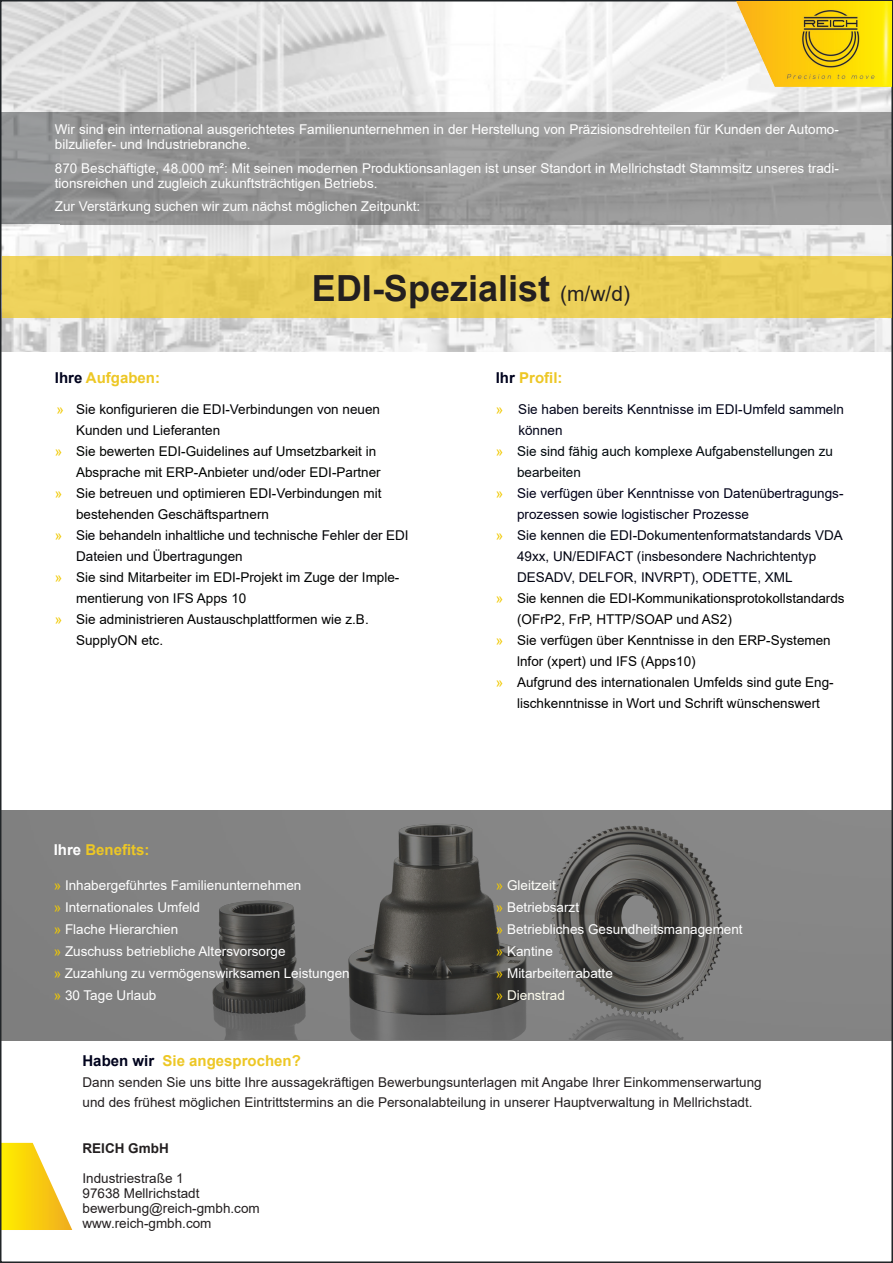
<style>
.page{position:relative;width:893px;height:1263px;background:#fff}
.page>*{position:absolute;margin:0;border:0;box-sizing:border-box;transform-origin:0 0}
.t1{font:700 36px "Arial";color:#231f20}
.CONTENT{font:700 15px "Arial";color:#edc725}
.CONTENT-2{font:13.5px/15px "Arial";color:#fff}
.t2{font:13.5px/21px "Arial";color:#000001}
.CONTENT-3{font:13.5px "Arial";color:#231f20}
.t3{font:13.5px/21px "Arial";color:#000311}
.t4{font:13.5px/21px "Arial";color:#000300}
.t5{font:13.5px/21px "Arial";color:#000118}
.CONTENTS{font:13.5px "Arial";color:#231f20}
.t6{font:13.5px/21px "Arial";letter-spacing:-.005em;color:#010001}
.t7{font:13.5px/21px "Arial";color:#000}
.t8{font:13.5px/21px "Arial";letter-spacing:-.005em;color:#000104}
.t9{font:13.5px/21px "Arial";color:#000303}
.t10{font:13.5px/21px "Arial";color:#020204}
.t11{font:13.5px/21px "Arial";color:#00080d}
.t12{font:13.5px/21px "Arial";color:#000318}
.CONTENT-4{font:13.5px "Arial";color:#fffffa}
.CONTENT-5{font:13.5px "Arial";color:#fffeef}
.CONTENTS-2{font:700 13.5px "Arial";color:#231f20}
.s1{font-weight:400;font-size:21px}
.s2{color:#00031d}
.s3{color:#f1c902}
.s4{color:#fff}
</style>
<div class="page">
<img style="left:3px;top:3px;width:887px;height:349px">
<svg style="left:3px;top:1143px;width:69px;height:87px"></svg>
<div style="left:2px;top:113px;width:889px;height:111px;background:linear-gradient(to bottom,#969899,#8a8c8d)"></div>
<img style="left:60px;top:113px;width:830px;height:111px">
<img style="left:736px;top:1px;width:156px;height:86px">
<div style="left:2px;top:256px;width:889px;height:62px;background:#ebcf59"></div>
<img style="left:2px;top:810px;width:889px;height:231px">
<p class="CONTENT-2" style="left:55px;top:122px;width:786px">Wir sind ein international ausgerichtetes Familienunternehmen in der Herstellung von Präzisionsdrehteilen für Kunden der Automo&shy;bilzuliefer- und Industriebranche.</p>
<p class="CONTENT-2" style="left:55px;top:160px;width:786px">870 Beschäftigte, 48.000 m²: Mit seinen modernen Produktionsanlagen ist unser Standort in Mellrichstadt Stammsitz unseres tradi&shy;tionsreichen und zugleich zukunftsträchtigen Betriebs.</p>
<p class="CONTENT-2" style="left:55px;top:199px;width:367px">Zur Verstärkung suchen wir zum nächst möglichen Zeitpunkt:</p>
<p class="t1" style="left:312px;top:263px;width:320px">EDI-Spezialist <span class="s1">(m/w/d)</span></p>
<p class="CONTENT" style="left:55px;top:367px;width:107px"><span class="s2">Ihre</span> Aufgaben:</p>
<p class="CONTENT" style="left:496px;top:367px;width:68px"><span class="s2">Ihr</span> Profil:</p>
<p class="t10" style="left:76px;top:399px;width:305px;text-indent:-20px"><span class="s3">»</span> Sie konfigurieren die EDI-Verbindungen von neuen<br>Kunden und Lieferanten</p>
<p class="t4" style="left:76px;top:441px;width:306px;text-indent:-21px"><span class="s3">»</span> Sie bewerten EDI-Guidelines auf Umsetzbarkeit in<br>Absprache mit ERP-Anbieter und/oder EDI-Partner</p>
<p class="t7" style="left:76px;top:483px;width:307px;text-indent:-21px"><span class="s3">»</span> Sie betreuen und optimieren EDI-Verbindungen mit bestehenden Geschäftspartnern</p>
<p class="t8" style="left:76px;top:525px;width:334px;text-indent:-21px"><span class="s3">»</span> Sie behandeln inhaltliche und technische Fehler der EDI<br>Dateien und Übertragungen</p>
<p class="t9" style="left:76px;top:567px;width:325px;text-indent:-21px"><span class="s3">»</span> Sie sind Mitarbeiter im EDI-Projekt im Zuge der Imple&shy;mentierung von IFS Apps 10</p>
<p class="t2" style="left:55px;top:609px;width:315px"><span class="s3">»</span> Sie administrieren Austauschplattformen wie z.B.</p>
<p class="t2" style="left:76px;top:630px;width:89px">SupplyON etc.</p>
<p class="CONTENT" style="left:54px;top:839px;width:97px"><span class="s4">Ihre</span> Benefits:</p>
<p class="CONTENT-2" style="left:54px;top:877px;width:249px"><span class="s3">»</span> Inhabergeführtes Familienunternehmen</p>
<p class="CONTENT-2" style="left:54px;top:899px;width:148px"><span class="s3">»</span> Internationales Umfeld</p>
<p class="CONTENT-2" style="left:54px;top:921px;width:126px"><span class="s3">»</span> Flache Hierarchien</p>
<p class="CONTENT-2" style="left:54px;top:943px;width:233px"><span class="s3">»</span> Zuschuss betriebliche Altersvorsorge</p>
<p class="CONTENT-2" style="left:54px;top:965px;width:297px"><span class="s3">»</span> Zuzahlung zu vermögenswirksamen Leistungen</p>
<p class="CONTENT-2" style="left:54px;top:987px;width:104px"><span class="s3">»</span> 30 Tage Urlaub</p>
<p class="t12" style="left:518px;top:399px;width:327px;text-indent:-23px"><span class="s3">»</span> Sie haben bereits Kenntnisse im EDI-Umfeld sammeln können</p>
<p class="t11" style="left:517px;top:441px;width:317px;text-indent:-21px"><span class="s3">»</span> Sie sind fähig auch komplexe Aufgabenstellungen zu bearbeiten</p>
<p class="t5" style="left:517px;top:483px;width:328px;text-indent:-21px"><span class="s3">»</span> Sie verfügen über Kenntnisse von Datenübertragungs&shy;prozessen sowie logistischer Prozesse</p>
<p class="t3" style="left:517px;top:525px;width:327px;text-indent:-21px"><span class="s3">»</span> Sie kennen die EDI-Dokumentenformatstandards VDA<br>49xx, UN/EDIFACT (insbesondere Nachrichtentyp<br>DESADV, DELFOR, INVRPT), ODETTE, XML</p>
<p class="t6" style="left:517px;top:588px;width:329px;text-indent:-21px"><span class="s3">»</span> Sie kennen die EDI-Kommunikationsprotokollstandards (OFrP2, FrP, HTTP/SOAP und AS2)</p>
<p class="t2" style="left:517px;top:630px;width:315px;text-indent:-21px"><span class="s3">»</span> Sie verfügen über Kenntnisse in den ERP-Systemen lnfor (xpert) und IFS (Apps10)</p>
<p class="t2" style="left:496px;top:672px;width:339px;text-align:center"><span class="s3">»</span> Aufgrund des internationalen Umfelds sind gute Eng&shy;lischkenntnisse in Wort und Schrift wünschenswert</p>
<p class="CONTENT-4" style="left:496px;top:876px;width:62px"><span class="s3">»</span> Gleitzeit</p>
<p class="CONTENT-2" style="left:496px;top:899px;width:85px"><span class="s3">»</span> Betriebsarzt</p>
<p class="CONTENT-2" style="left:496px;top:921px;width:248px"><span class="s3">»</span> Betriebliches Gesundheitsmanagement</p>
<p class="CONTENT-2" style="left:496px;top:943px;width:59px"><span class="s3">»</span> Kantine</p>
<p class="CONTENT-2" style="left:496px;top:965px;width:119px"><span class="s3">»</span> Mitarbeiterrabatte</p>
<p class="CONTENT-5" style="left:496px;top:986px;width:71px"><span class="s3">»</span> Dienstrad</p>
<p class="CONTENT" style="left:82px;top:1050px;width:220px"><span class="s2">Haben wir</span> Sie angesprochen?</p>
<p class="CONTENT-3" style="left:82px;top:1073px;width:681px">Dann senden Sie uns bitte Ihre aussagekräftigen Bewerbungsunterlagen mit Angabe Ihrer Einkommenserwartung</p>
<p class="CONTENT-3" style="left:82px;top:1093px;width:672px">und des frühest möglichen Eintrittstermins an die Personalabteilung in unserer Hauptverwaltung in Mellrichstadt.</p>
<p class="CONTENTS-2" style="left:82px;top:1138px;width:88px">REICH GmbH</p>
<p class="CONTENTS" style="left:82px;top:1169px;width:103px">Industriestraße 1</p>
<p class="CONTENTS" style="left:82px;top:1184px;width:119px">97638 Mellrichstadt</p>
<p class="CONTENTS" style="left:82px;top:1199px;width:179px">bewerbung@reich-gmbh.com</p>
<p class="CONTENTS" style="left:82px;top:1214px;width:131px">www.reich-gmbh.com</p>
</div>
